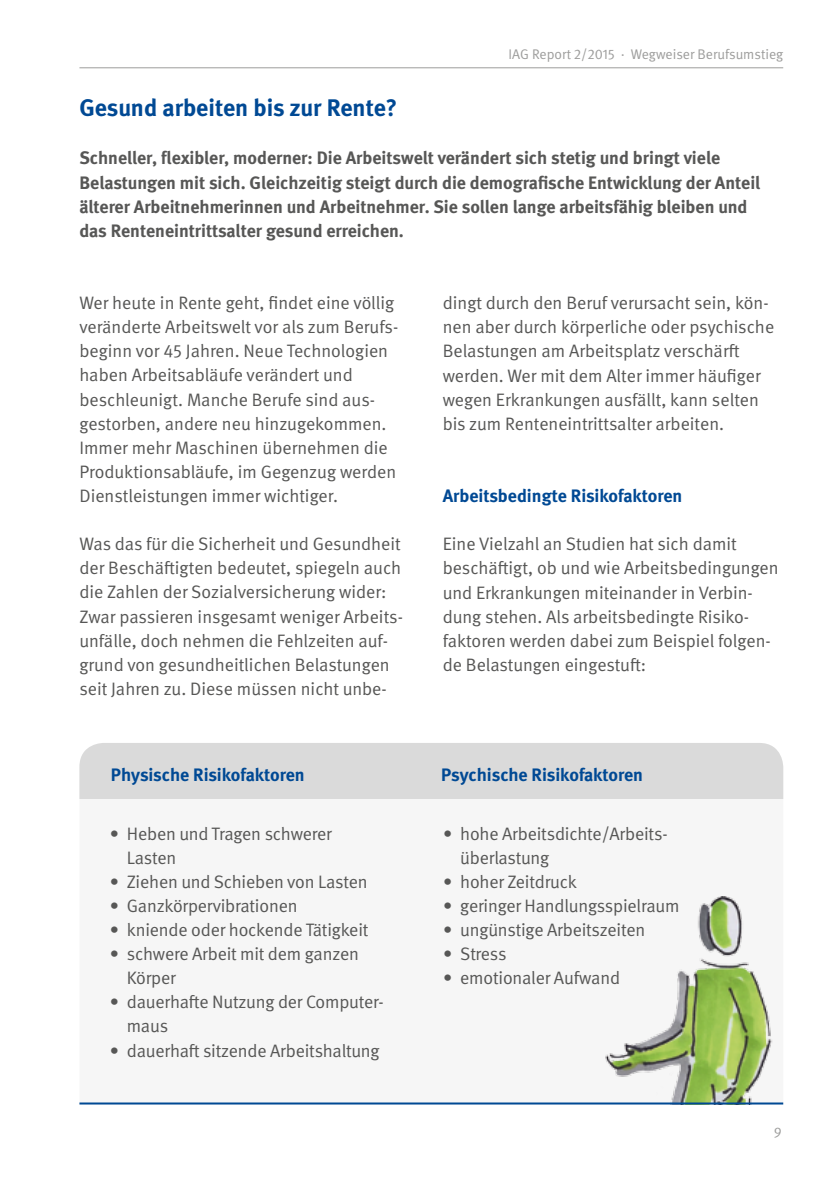
<style>
.page{position:relative;width:840px;height:1191px;background:#fff}
.page>*{position:absolute;margin:0;border:0;box-sizing:border-box;transform-origin:0 0}
.t1{font:700 24px "DGUV Meta";letter-spacing:-.005em;color:#004994}
.t2{font:18px/24.2px "DGUV Meta";letter-spacing:-.005em;color:#575756}
.t3{font:700 18px/24.2px "DGUV Meta";color:#575756}
.t4{font:700 18px "DGUV Meta";letter-spacing:-.005em;color:#004994}
.t5{font:14px "DGUV Meta";color:#9d9d9c}
</style>
<div class="page">
<div style="left:79px;top:743px;width:703px;height:55px;background:#dadada"></div>
<img style="left:605px;top:896px;width:179px;height:208px">
<hr style="left:79px;top:1102px;width:703px;height:2px;background:#004994">
<hr style="left:79px;top:67px;width:703px;height:1px;background:#9d9d9c">
<p class="t5" style="left:508px;top:46px;width:276px">IAG Report 2/2015 · Wegweiser Berufsumstieg</p>
<h1 class="t1" style="left:79px;top:94px;width:319px">Gesund arbeiten bis zur Rente?</h1>
<p class="t3" style="left:79px;top:147px;width:682px">Schneller, flexibler, moderner: Die Arbeitswelt verändert sich stetig und bringt viele Belastungen mit sich. Gleichzeitig steigt durch die demografische Entwicklung der Anteil älterer Arbeitnehmerinnen und Arbeitnehmer. Sie sollen lange arbeitsfähig bleiben und das Renteneintrittsalter gesund erreichen.</p>
<p class="t2" style="left:79px;top:291px;width:320px">Wer heute in Rente geht, findet eine völlig veränderte Arbeitswelt vor als zum Berufs&shy;beginn vor 45 Jahren. Neue Technologien haben Arbeitsabläufe verändert und beschleunigt. Manche Berufe sind aus&shy;gestorben, andere neu hinzugekommen.<br>Immer mehr Maschinen übernehmen die Produktionsabläufe, im Gegenzug werden Dienstleistungen immer wichtiger.</p>
<p class="t2" style="left:79px;top:532px;width:325px">Was das für die Sicherheit und Gesundheit der Beschäftigten bedeutet, spiegeln auch die Zahlen der Sozialversicherung wider:<br>Zwar passieren insgesamt weniger Arbeits&shy;unfälle, doch nehmen die Fehlzeiten auf&shy;grund von gesundheitlichen Belastungen seit Jahren zu. Diese müssen nicht unbe-</p>
<p class="t2" style="left:442px;top:291px;width:333px">dingt durch den Beruf verursacht sein, kön&shy;nen aber durch körperliche oder psychische Belastungen am Arbeitsplatz verschärft werden. Wer mit dem Alter immer häufiger wegen Erkrankungen ausfällt, kann selten bis zum Renteneintrittsalter arbeiten.</p>
<p class="t4" style="left:442px;top:485px;width:241px">Arbeitsbedingte Risikofaktoren</p>
<p class="t2" style="left:442px;top:532px;width:337px">Eine Vielzahl an Studien hat sich damit beschäftigt, ob und wie Arbeitsbedingungen und Erkrankungen miteinander in Verbin&shy;dung stehen. Als arbeitsbedingte Risiko&shy;faktoren werden dabei zum Beispiel folgen&shy;de Belastungen eingestuft:</p>
<p class="t4" style="left:111px;top:764px;width:195px">Physische Risikofaktoren</p>
<p class="t4" style="left:441px;top:764px;width:203px">Psychische Risikofaktoren</p>
<p class="t2" style="left:127px;top:821px;width:206px;text-indent:-17px">• Heben und Tragen schwerer<br>Lasten</p>
<p class="t2" style="left:110px;top:870px;width:259px">• Ziehen und Schieben von Lasten</p>
<p class="t2" style="left:110px;top:894px;width:189px">• Ganzkörpervibrationen</p>
<p class="t2" style="left:110px;top:918px;width:260px">• kniende oder hockende Tätigkeit</p>
<p class="t2" style="left:127px;top:942px;width:233px;text-indent:-17px">• schwere Arbeit mit dem ganzen<br>Körper</p>
<p class="t2" style="left:127px;top:990px;width:258px;text-indent:-17px">• dauerhafte Nutzung der Computer&shy;maus</p>
<p class="t2" style="left:110px;top:1038px;width:271px">• dauerhaft sitzende Arbeitshaltung</p>
<p class="t2" style="left:460px;top:821px;width:209px;text-indent:-17px">• hohe Arbeitsdichte/Arbeits&shy;überlastung</p>
<p class="t2" style="left:443px;top:870px;width:135px">• hoher Zeitdruck</p>
<p class="t2" style="left:443px;top:894px;width:237px">• geringer Handlungsspielraum</p>
<p class="t2" style="left:443px;top:918px;width:203px">• ungünstige Arbeitszeiten</p>
<p class="t2" style="left:443px;top:942px;width:65px">• Stress</p>
<p class="t2" style="left:443px;top:966px;width:178px">• emotionaler Aufwand</p>
<p class="t5" style="left:773px;top:1123px;width:9px">9</p>
</div>
